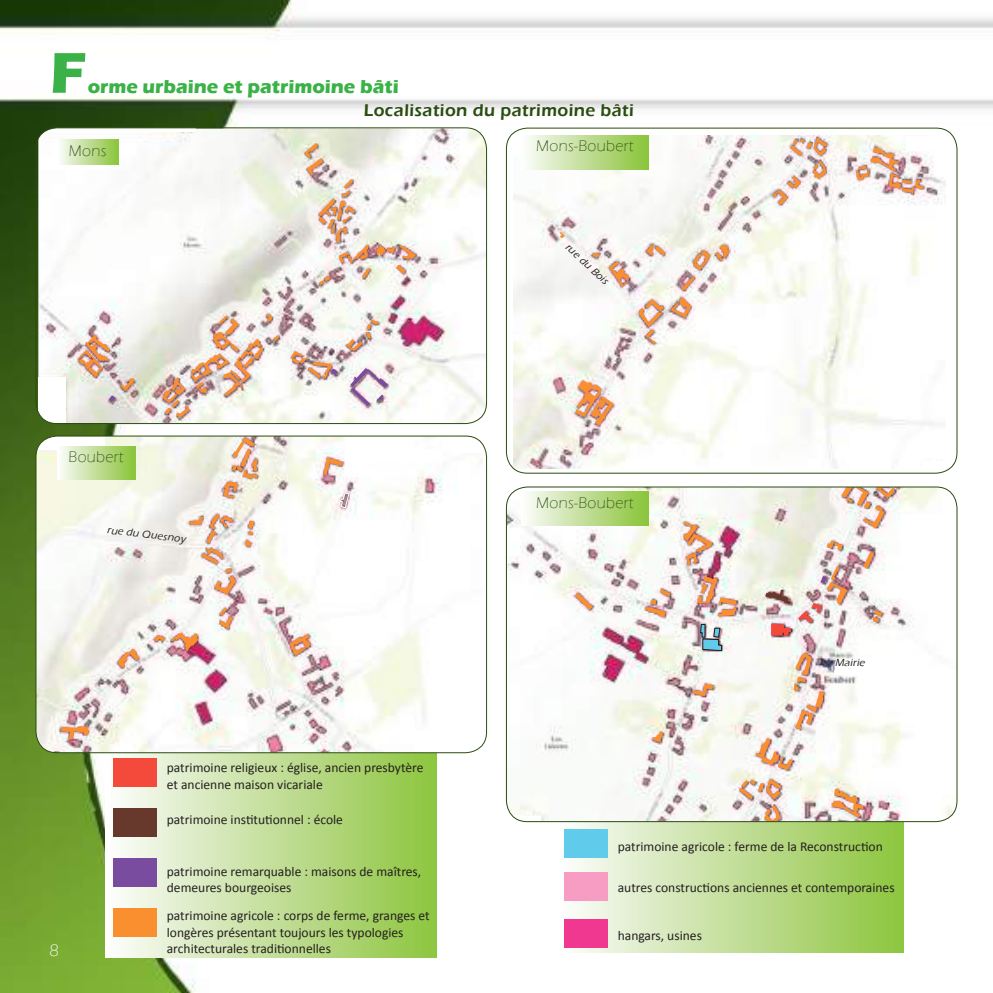
<style>
.page{position:relative;width:993px;height:993px;background:#fff}
.page>*{position:absolute;margin:0;border:0;box-sizing:border-box;transform-origin:0 0}
.t1{font:700 59.5px "Eras ITC";color:#3ab247}
.t2{font:700 19.25px "Eras ITC";color:#3ab247}
.t3{font:600 17.5px "Eras ITC";letter-spacing:.025em;color:#294c0f}
.t4{font:300 17.5px "Eras ITC";color:#fff}
.t5{font:300 15.75px "Eras ITC";letter-spacing:.025em;color:#294c0f}
.t6{font:13.47px/16.3px "Calibri";color:#241f1f}
.t7{font:italic 500 10.5px "Eras ITC";color:#241f1f}
</style>
<div class="page">
<img style="left:0;top:0;width:992px;height:992px">
<img style="left:38px;top:128px;width:448px;height:295px">
<hr style="left:36px;top:128px;width:160px;height:3px;background:#fff">
<div style="left:38px;top:377px;width:28px;height:46px;background:#fff"></div>
<svg style="left:350px;top:368px;width:38px;height:38px"></svg>
<svg style="left:162px;top:314px;width:117px;height:104px"></svg>
<svg style="left:77px;top:334px;width:58px;height:68px;background:#dfcbc0"></svg>
<svg style="left:376px;top:245px;width:40px;height:29px"></svg>
<svg style="left:304px;top:143px;width:66px;height:142px"></svg>
<svg style="left:346px;top:320px;width:31px;height:31px"></svg>
<svg style="left:291px;top:351px;width:46px;height:27px"></svg>
<div style="left:36px;top:127px;width:451px;height:297px;border:1px solid #294c0f;border-radius:21px"></div>
<div style="left:57px;top:140px;width:61px;height:25px;background:linear-gradient(to right,#fcfcfc,#8bc33a)"></div>
<div style="left:558px;top:821px;width:345px;height:131px;background:linear-gradient(to right,#f9f7fa,#8ec63f)"></div>
<div style="left:564px;top:829px;width:43px;height:28px;background:#60cbea"></div>
<div style="left:564px;top:872px;width:43px;height:28px;background:#f79dc3"></div>
<div style="left:564px;top:918px;width:43px;height:29px;background:#f13891"></div>
<div style="left:105px;top:753px;width:332px;height:203px;background:linear-gradient(to right,#fdfcfc,#8dc43e)"></div>
<div style="left:113px;top:857px;width:43px;height:29px;background:#7a4ca0"></div>
<div style="left:113px;top:757px;width:43px;height:29px;background:#f34a3c"></div>
<div style="left:113px;top:807px;width:43px;height:29px;background:#67392d"></div>
<div style="left:113px;top:907px;width:43px;height:29px;background:#f98f2f"></div>
<img style="left:513px;top:136px;width:432px;height:332px">
<div style="left:508px;top:132px;width:67px;height:24px;background:#fff"></div>
<div style="left:906px;top:136px;width:43px;height:15px;background:#fff"></div>
<svg style="left:922px;top:461px;width:33px;height:12px"></svg>
<svg style="left:855px;top:148px;width:67px;height:46px"></svg>
<svg style="left:772px;top:137px;width:54px;height:68px"></svg>
<svg style="left:693px;top:244px;width:36px;height:26px"></svg>
<svg style="left:681px;top:276px;width:14px;height:14px"></svg>
<svg style="left:670px;top:297px;width:21px;height:20px"></svg>
<svg style="left:638px;top:299px;width:25px;height:45px"></svg>
<svg style="left:646px;top:244px;width:19px;height:11px"></svg>
<svg style="left:609px;top:261px;width:20px;height:26px"></svg>
<svg style="left:592px;top:252px;width:8px;height:6px"></svg>
<svg style="left:559px;top:232px;width:5px;height:6px"></svg>
<svg style="left:575px;top:380px;width:38px;height:45px"></svg>
<img style="left:36px;top:437px;width:446px;height:315px">
<div style="left:36px;top:436px;width:69px;height:13px;background:#fff"></div>
<div style="left:452px;top:436px;width:34px;height:16px;background:#fff"></div>
<svg style="left:340px;top:492px;width:9px;height:16px"></svg>
<svg style="left:323px;top:457px;width:20px;height:17px"></svg>
<svg style="left:223px;top:437px;width:34px;height:61px;background:#e8ccb6"></svg>
<svg style="left:245px;top:520px;width:9px;height:27px"></svg>
<svg style="left:189px;top:513px;width:47px;height:81px"></svg>
<svg style="left:219px;top:607px;width:14px;height:21px"></svg>
<svg style="left:289px;top:633px;width:21px;height:22px"></svg>
<svg style="left:171px;top:632px;width:27px;height:18px"></svg>
<svg style="left:154px;top:634px;width:11px;height:7px"></svg>
<svg style="left:117px;top:648px;width:22px;height:19px"></svg>
<svg style="left:61px;top:726px;width:27px;height:13px"></svg>
<img style="left:506px;top:487px;width:450px;height:334px">
<svg style="left:765px;top:589px;width:25px;height:15px"></svg>
<svg style="left:771px;top:623px;width:20px;height:12px"></svg>
<svg style="left:692px;top:683px;width:21px;height:13px"></svg>
<svg style="left:652px;top:731px;width:11px;height:11px"></svg>
<svg style="left:797px;top:566px;width:50px;height:56px"></svg>
<svg style="left:683px;top:521px;width:29px;height:44px"></svg>
<svg style="left:574px;top:592px;width:18px;height:17px"></svg>
<svg style="left:645px;top:589px;width:25px;height:28px"></svg>
<svg style="left:696px;top:575px;width:40px;height:41px"></svg>
<svg style="left:826px;top:540px;width:16px;height:10px"></svg>
<svg style="left:862px;top:551px;width:11px;height:17px"></svg>
<svg style="left:871px;top:610px;width:10px;height:12px"></svg>
<svg style="left:793px;top:652px;width:31px;height:77px"></svg>
<svg style="left:755px;top:737px;width:37px;height:32px"></svg>
<svg style="left:831px;top:788px;width:32px;height:29px"></svg>
<svg style="left:738px;top:778px;width:43px;height:41px"></svg>
<svg style="left:841px;top:488px;width:61px;height:40px"></svg>
<div style="left:506px;top:816px;width:35px;height:5px;background:#fff"></div>
<svg style="left:699px;top:623px;width:23px;height:27px"></svg>
<svg style="left:833px;top:658px;width:70px;height:17px"></svg>
<div style="left:521px;top:135px;width:127px;height:34px;background:linear-gradient(to right,#fcfcfc,#8ac339)"></div>
<div style="left:521px;top:491px;width:127px;height:34px;background:linear-gradient(to right,#fcfcfc,#8ac339)"></div>
<div style="left:57px;top:446px;width:78px;height:34px;background:linear-gradient(to right,#fcfcfc,#8cc43c)"></div>
<h1 class="t1" style="left:50px;top:39px;width:38px">F</h1>
<h2 class="t2" style="left:88px;top:75px;width:312px">orme urbaine et patrimoine bâti</h2>
<p class="t3" style="left:364px;top:100px;width:271px">Localisation du patrimoine bâti</p>
<p class="t5" style="left:69px;top:142px;width:39px">Mons</p>
<p class="t5" style="left:68px;top:448px;width:57px">Boubert</p>
<p class="t7" style="left:108px;top:523px;width:80px;rotate:7deg">rue du Quesnoy</p>
<p class="t4" style="left:50px;top:940px;width:11px">8</p>
<p class="t6" style="left:167px;top:759px;width:258px">patrimoine religieux : église, ancien presbytère et ancienne maison vicariale</p>
<p class="t6" style="left:167px;top:811px;width:178px">patrimoine institutionnel : école</p>
<p class="t6" style="left:167px;top:862px;width:256px">patrimoine remarquable : maisons de maîtres, demeures bourgeoises</p>
<p class="t6" style="left:167px;top:907px;width:264px">patrimoine agricole : corps de ferme, granges et longères présentant toujours les typologies architecturales traditionnelles</p>
<p class="t5" style="left:536px;top:137px;width:99px">Mons-Boubert</p>
<p class="t7" style="left:571px;top:240px;width:56px;rotate:43deg">rue du Bois</p>
<p class="t5" style="left:536px;top:493px;width:99px">Mons-Boubert</p>
<p class="t7" style="left:834px;top:656px;width:33px">Mairie</p>
<p class="t6" style="left:617px;top:837px;width:266px">patrimoine agricole : ferme de la Reconstruction</p>
<p class="t6" style="left:617px;top:879px;width:278px">autres constructions anciennes et contemporaines</p>
<p class="t6" style="left:617px;top:926px;width:86px">hangars, usines</p>
</div>
